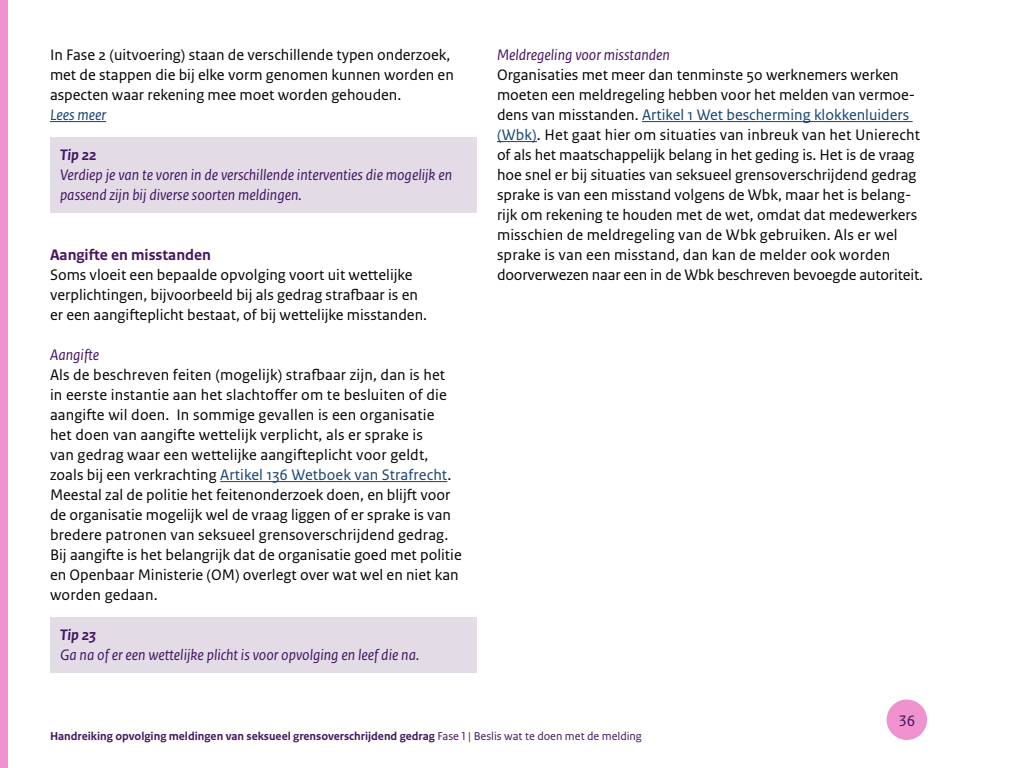
<style>
.page{position:relative;width:1024px;height:768px;background:#fff}
.page>*{position:absolute;margin:0;border:0;box-sizing:border-box;transform-origin:0 0}
.Brood{font:16px/20px "Rijksoverheid Sans Text";color:#000}
.Tip{font:italic 16px/20px "Rijksoverheid Sans Text";color:#42145f}
.Kopje_H4{font:italic 16px "Rijksoverheid Sans Text";color:#42145f}
.Kopje_H3{font:700 16px "Rijksoverheid Sans Text";color:#42145f}
.Tip_Kop{font:italic 700 16px "Rijksoverheid Sans Text";color:#42145f}
.Brood-2{font:italic 16px "Rijksoverheid Sans Text";color:#154273}
.t1{font:16px "Rijksoverheid Sans Text";color:#42145f}
.t2{font:700 12px "Rijksoverheid Sans Text";color:#42145f}
.s1{color:#154273}
.s2{font-weight:400}
</style>
<div class="page">
<div style="left:887px;top:700px;width:40px;height:40px;background:#f092cd;border-radius:50%"></div>
<div style="left:0;top:0;width:8px;height:768px;background:#f092cd"></div>
<hr style="left:50px;top:121px;width:56px;height:1px;background:#154273">
<div style="left:50px;top:137px;width:427px;height:36px;background:#e3dce7"></div>
<div style="left:50px;top:157px;width:427px;height:56px;background:#e3dce7"></div>
<hr style="left:220px;top:481px;width:227px;height:1px;background:#154273">
<div style="left:50px;top:617px;width:427px;height:36px;background:#e3dce7"></div>
<div style="left:50px;top:637px;width:427px;height:36px;background:#e3dce7"></div>
<hr style="left:642px;top:121px;width:271px;height:1px;background:#154273">
<hr style="left:497px;top:141px;width:40px;height:1px;background:#154273">
<p class="Brood" style="left:50px;top:45px;width:405px">In Fase 2 (uitvoering) staan de verschillende typen onderzoek, met de stappen die bij elke vorm genomen kunnen worden en aspecten waar rekening mee moet worden gehouden.</p>
<p class="Brood-2" style="left:50px;top:106px;width:58px">Lees meer</p>
<h3 class="Tip_Kop" style="left:60px;top:146px;width:38px">Tip 22</h3>
<p class="Tip" style="left:60px;top:165px;width:394px">Verdiep je van te voren in de verschillende interventies die mogelijk en passend zijn bij diverse soorten meldingen.</p>
<h3 class="Kopje_H3" style="left:50px;top:246px;width:162px">Aangifte en misstanden</h3>
<p class="Brood" style="left:50px;top:265px;width:379px">Soms vloeit een bepaalde opvolging voort uit wettelijke verplichtingen, bijvoorbeeld bij als gedrag strafbaar is en er een aangifteplicht bestaat, of bij wettelijke misstanden.</p>
<p class="Kopje_H4" style="left:50px;top:346px;width:51px">Aangifte</p>
<p class="Brood" style="left:50px;top:365px;width:413px">Als de beschreven feiten (mogelijk) strafbaar zijn, dan is het<br>in eerste instantie aan het slachtoffer om te besluiten of die aangifte wil doen. In sommige gevallen is een organisatie<br>het doen van aangifte wettelijk verplicht, als er sprake is<br>van gedrag waar een wettelijke aangifteplicht voor geldt, zoals bij een verkrachting <span class="s1">Artikel 136 Wetboek van Strafrecht</span>.<br>Meestal zal de politie het feitenonderzoek doen, en blijft voor de organisatie mogelijk wel de vraag liggen of er sprake is van bredere patronen van seksueel grensoverschrijdend gedrag.<br>Bij aangifte is het belangrijk dat de organisatie goed met politie en Openbaar Ministerie (OM) overlegt over wat wel en niet kan worden gedaan.</p>
<h3 class="Tip_Kop" style="left:60px;top:626px;width:38px">Tip 23</h3>
<p class="Tip" style="left:60px;top:645px;width:361px">Ga na of er een wettelijke plicht is voor opvolging en leef die na.</p>
<p class="Kopje_H4" style="left:497px;top:46px;width:174px">Meldregeling voor misstanden</p>
<p class="Brood" style="left:497px;top:65px;width:428px">Organisaties met meer dan tenminste 50 werknemers werken moeten een meldregeling hebben voor het melden van vermoe&shy;dens van misstanden. <span class="s1">Artikel 1 Wet bescherming klokkenluiders (Wbk)</span>. Het gaat hier om situaties van inbreuk van het Unierecht of als het maatschappelijk belang in het geding is. Het is de vraag hoe snel er bij situaties van seksueel grensoverschrijdend gedrag sprake is van een misstand volgens de Wbk, maar het is belang&shy;rijk om rekening te houden met de wet, omdat dat medewerkers misschien de meldregeling van de Wbk gebruiken. Als er wel sprake is van een misstand, dan kan de melder ook worden doorverwezen naar een in de Wbk beschreven bevoegde autoriteit.</p>
<p class="t1" style="left:898px;top:712px;width:18px">36</p>
<p class="t2" style="left:50px;top:729px;width:593px">Handreiking opvolging meldingen van seksueel grensoverschrijdend gedrag <span class="s2">Fase 1 | Beslis wat te doen met de melding</span></p>
</div>
